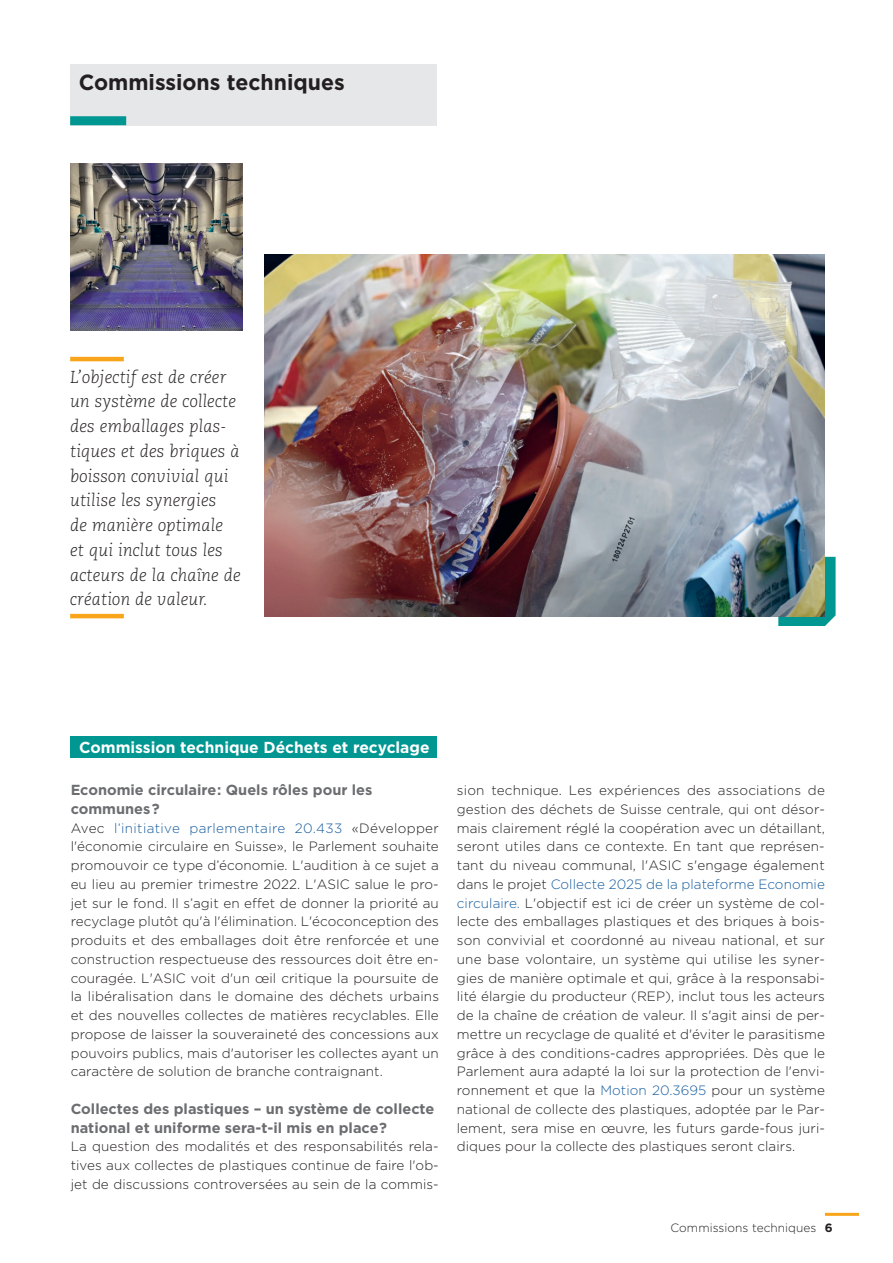
<style>
.page{position:relative;width:893px;height:1263px;background:#fff}
.page>*{position:absolute;margin:0;border:0;box-sizing:border-box;transform-origin:0 0}
.t1{font:700 21.9px "Gotham";color:#231f20}
.t2{font:italic 300 17.25px/24.8px "Caecilia LT Pro 46";letter-spacing:.01em;color:#231f20}
.t3{font:700 15.9px "Gotham";color:#fff}
.t4{font:700 14.55px/18.8px "Gotham";color:#6c6d70}
.t5{font:300 13.5px/18.8px "Gotham";letter-spacing:.005em;color:#231f20;text-align:justify}
.t6{font:300 12px "Gotham";letter-spacing:.005em;color:#231f20}
.t7{font:700 12px "Gotham";color:#231f20}
.s1{color:#175d9e}
</style>
<div class="page">
<hr style="left:825px;top:1213px;width:34px;height:3px;background:#f9a51b">
<div style="left:71px;top:736px;width:366px;height:22px;background:#009691"></div>
<svg style="left:778px;top:557px;width:58px;height:69px"></svg>
<div style="left:70px;top:64px;width:367px;height:61px;background:#e6e7e9"></div>
<div style="left:70px;top:116px;width:56px;height:9px;background:#009691"></div>
<img style="left:70px;top:163px;width:173px;height:168px">
<hr style="left:70px;top:357px;width:54px;height:4px;background:#f9a51b">
<hr style="left:70px;top:614px;width:54px;height:4px;background:#f9a51b">
<img style="left:264px;top:254px;width:561px;height:363px">
<h1 class="t1" style="left:79px;top:68px;width:268px">Commissions techniques</h1>
<p class="t2" style="left:70px;top:364px;width:172px">L’objectif est de créer un système de collecte des emballages plas&shy;tiques et des briques à boisson convivial qui utilise les synergies<br>de manière optimale et qui inclut tous les acteurs de la chaîne de création de valeur.</p>
<p class="t3" style="left:79px;top:737px;width:352px">Commission technique Déchets et recyclage</p>
<p class="t4" style="left:71px;top:780px;width:303px">Economie circulaire: Quels rôles pour les communes?</p>
<p class="t5" style="left:71px;top:818px;width:370px">Avec <span class="s1">l’initiative parlementaire 20.433</span> «Développer l'économie circulaire en Suisse», le Parlement souhaite promouvoir ce type d’économie. L'audition à ce sujet a eu lieu au premier trimestre 2022. L'ASIC salue le pro&shy;jet sur le fond. Il s’agit en effet de donner la priorité au recyclage plutôt qu'à l'élimination. L'écoconception des produits et des emballages doit être renforcée et une construction respectueuse des ressources doit être en&shy;couragée. L'ASIC voit d'un œil critique la poursuite de la libéralisation dans le domaine des déchets urbains et des nouvelles collectes de matières recyclables. Elle propose de laisser la souveraineté des concessions aux pouvoirs publics, mais d'autoriser les collectes ayant un caractère de solution de branche contraignant.</p>
<p class="t4" style="left:71px;top:1099px;width:365px">Collectes des plastiques – un système de collecte national et uniforme sera-t-il mis en place?</p>
<p class="t5" style="left:71px;top:1137px;width:370px">La question des modalités et des responsabilités rela&shy;tives aux collectes de plastiques continue de faire l'ob&shy;jet de discussions controversées au sein de la commis-</p>
<p class="t5" style="left:457px;top:781px;width:370px">sion technique. Les expériences des associations de gestion des déchets de Suisse centrale, qui ont désor&shy;mais clairement réglé la coopération avec un détaillant, seront utiles dans ce contexte. En tant que représen&shy;tant du niveau communal, l'ASIC s'engage également dans le projet <span class="s1">Collecte 2025 de la plateforme Economie circulaire.</span> L'objectif est ici de créer un système de col&shy;lecte des emballages plastiques et des briques à bois&shy;son convivial et coordonné au niveau national, et sur une base volontaire, un système qui utilise les syner&shy;gies de manière optimale et qui, grâce à la responsabi&shy;lité élargie du producteur (REP), inclut tous les acteurs de la chaîne de création de valeur. Il s'agit ainsi de per&shy;mettre un recyclage de qualité et d'éviter le parasitisme grâce à des conditions-cadres appropriées. Dès que le Parlement aura adapté la loi sur la protection de l'envi&shy;ronnement et que la <span class="s1">Motion 20.3695</span> pour un système national de collecte des plastiques, adoptée par le Par&shy;lement, sera mise en œuvre, les futurs garde-fous juri&shy;diques pour la collecte des plastiques seront clairs.</p>
<p class="t6" style="left:671px;top:1220px;width:147px">Commissions techniques</p>
<p class="t7" style="left:825px;top:1220px;width:9px">6</p>
</div>
